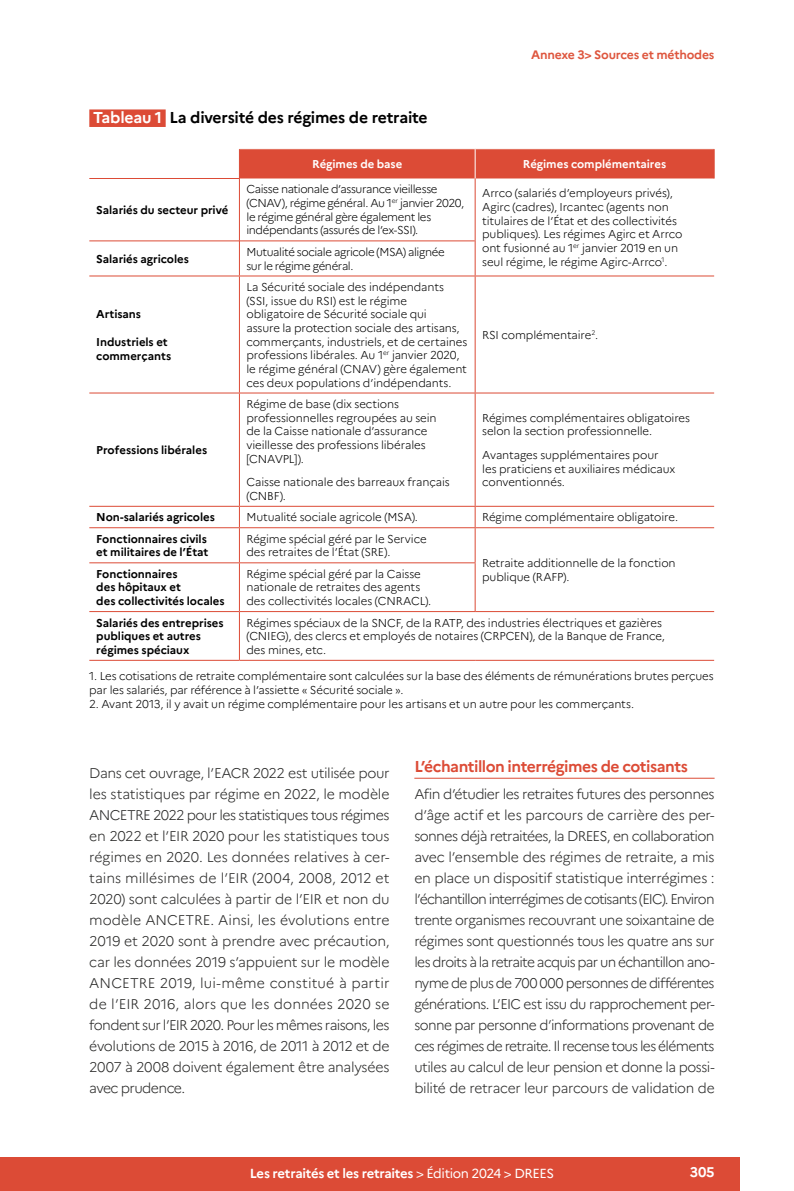
<style>
.page{position:relative;width:794px;height:1191px;background:#fff}
.page>*{position:absolute;margin:0;border:0;box-sizing:border-box;transform-origin:0 0}
.ILL_titre{font:700 15.75px "Marianne";letter-spacing:-.015em;color:#000}
.Titre_2__Inter{font:700 15.75px "Marianne";letter-spacing:-.03em;color:#dc4b36}
.Texte-sans-digit{font:300 14px/21px "Marianne";letter-spacing:-.025em;color:#272726;text-align:justify}
.t1{font:700 14px "Marianne";color:#fff}
.t2{font:700 13.12px "Marianne";letter-spacing:-.025em;color:#fff}
.t3{font:700 12.25px "Marianne";letter-spacing:-.02em;color:#de563e}
.TAB_Cell_Normale_Fer_à_G{font:300 11.38px/13.7px "Marianne";letter-spacing:-.01em;color:#000}
.TAB_Entrée_Gauche{font:300 11.38px/13.7px "Marianne";letter-spacing:-.015em;color:#000}
.ILL_notes_diverses{font:300 11.38px/14px "Marianne";letter-spacing:-.015em;color:#000}
.TAB_Entrée_Gauche_Bold{font:700 11.38px/13.7px "Marianne";letter-spacing:-.005em;color:#000}
.TAB_Entrée_Gauche-2{font:300 11.38px/13.7px "Marianne";letter-spacing:-.035em;color:#000}
.TAB_Cell_Normale_Fer_à_G-2{font:300 11.38px/13.7px "Marianne";letter-spacing:-.035em;color:#000}
.TAB_Tétières{font:700 11.38px "Marianne";letter-spacing:-.005em;color:#fff}
.TAB_Cell_Bold{font:700 11.38px "Marianne";letter-spacing:-.005em;color:#000}
.s1{color:#fff}
.s2{font-weight:400}
</style>
<div class="page">
<div style="left:0;top:1157px;width:739px;height:34px;background:#dc4b36"></div>
<hr style="left:414px;top:778px;width:300px;height:1px;background:#dc4b36">
<div style="left:89px;top:109px;width:77px;height:18px;background:#dc4b36"></div>
<div style="left:239px;top:149px;width:475px;height:29px;background:#dc4b36"></div>
<hr style="left:240px;top:240px;width:235px;height:1px;background:#dc4b36">
<hr style="left:89px;top:178px;width:151px;height:1px;background:#dc4b36">
<hr style="left:89px;top:240px;width:150px;height:1px;background:#dc4b36">
<hr style="left:239px;top:179px;width:1px;height:62px;background:#dc4b36">
<hr style="left:475px;top:178px;width:1px;height:63px;background:#dc4b36">
<hr style="left:239px;top:241px;width:1px;height:34px;background:#dc4b36">
<hr style="left:475px;top:241px;width:1px;height:34px;background:#dc4b36">
<hr style="left:89px;top:275px;width:150px;height:1px;background:#dc4b36">
<hr style="left:239px;top:276px;width:1px;height:116px;background:#dc4b36">
<hr style="left:239px;top:275px;width:236px;height:1px;background:#dc4b36">
<hr style="left:475px;top:276px;width:1px;height:116px;background:#dc4b36">
<hr style="left:475px;top:275px;width:239px;height:1px;background:#dc4b36">
<hr style="left:89px;top:392px;width:150px;height:1px;background:#dc4b36">
<hr style="left:239px;top:393px;width:1px;height:113px;background:#dc4b36">
<hr style="left:239px;top:392px;width:236px;height:1px;background:#dc4b36">
<hr style="left:475px;top:393px;width:1px;height:113px;background:#dc4b36">
<hr style="left:475px;top:392px;width:239px;height:1px;background:#dc4b36">
<hr style="left:89px;top:506px;width:150px;height:1px;background:#dc4b36">
<svg style="left:239px;top:507px;width:1px;height:20px"></svg>
<hr style="left:239px;top:506px;width:236px;height:1px;background:#dc4b36">
<svg style="left:475px;top:507px;width:1px;height:20px"></svg>
<hr style="left:475px;top:506px;width:239px;height:1px;background:#dc4b36">
<hr style="left:89px;top:527px;width:150px;height:1px;background:#dc4b36">
<hr style="left:239px;top:528px;width:1px;height:34px;background:#dc4b36">
<hr style="left:239px;top:527px;width:236px;height:1px;background:#dc4b36">
<hr style="left:475px;top:528px;width:1px;height:34px;background:#dc4b36">
<hr style="left:475px;top:527px;width:239px;height:1px;background:#dc4b36">
<hr style="left:89px;top:562px;width:150px;height:1px;background:#dc4b36">
<hr style="left:239px;top:563px;width:1px;height:48px;background:#dc4b36">
<hr style="left:239px;top:562px;width:236px;height:1px;background:#dc4b36">
<hr style="left:475px;top:563px;width:1px;height:48px;background:#dc4b36">
<hr style="left:89px;top:611px;width:150px;height:1px;background:#dc4b36">
<hr style="left:239px;top:612px;width:1px;height:48px;background:#dc4b36">
<hr style="left:239px;top:611px;width:236px;height:1px;background:#dc4b36">
<hr style="left:475px;top:611px;width:239px;height:1px;background:#dc4b36">
<hr style="left:89px;top:660px;width:150px;height:1px;background:#dc4b36">
<hr style="left:239px;top:660px;width:236px;height:1px;background:#dc4b36">
<hr style="left:475px;top:660px;width:239px;height:1px;background:#dc4b36">
<p class="t3" style="left:531px;top:47px;width:185px">Annexe 3&gt; Sources et méthodes</p>
<p class="ILL_titre" style="left:93px;top:108px;width:336px"><span class="s1">Tableau 1</span> La diversité des régimes de retraite</p>
<p class="TAB_Tétières" style="left:312px;top:157px;width:92px">Régimes de base</p>
<p class="TAB_Tétières" style="left:523px;top:157px;width:145px">Régimes complémentaires</p>
<p class="TAB_Cell_Bold" style="left:96px;top:203px;width:133px">Salariés du secteur privé</p>
<p class="TAB_Entrée_Gauche-2" style="left:246px;top:183px;width:219px">Caisse nationale d’assurance vieillesse (CNAV), régime général. Au 1<sup>er</sup> janvier 2020, le régime général gère également les indépendants (assurés de l’ex-SSI).</p>
<p class="TAB_Entrée_Gauche" style="left:482px;top:186px;width:202px">Arrco (salariés d’employeurs privés), Agirc (cadres), Ircantec (agents non titulaires de l’État et des collectivités publiques). Les régimes Agirc et Arrco ont fusionné au 1<sup>er</sup> janvier 2019 en un seul régime, le régime Agirc-Arrco<sup>1</sup>.</p>
<p class="TAB_Entrée_Gauche_Bold" style="left:96px;top:252px;width:94px">Salariés agricoles</p>
<p class="TAB_Cell_Normale_Fer_à_G-2" style="left:246px;top:245px;width:200px">Mutualité sociale agricole (MSA) alignée sur le régime général.</p>
<p class="TAB_Entrée_Gauche_Bold" style="left:96px;top:307px;width:46px">Artisans</p>
<p class="TAB_Entrée_Gauche_Bold" style="left:96px;top:335px;width:76px">Industriels et commerçants</p>
<p class="TAB_Cell_Normale_Fer_à_G" style="left:246px;top:280px;width:222px">La Sécurité sociale des indépendants (SSI, issue du RSI) est le régime obligatoire de Sécurité sociale qui<br>assure la protection sociale des artisans, commerçants, industriels, et de certaines professions libérales. Au 1<sup>er</sup> janvier 2020, le régime général (CNAV) gère également ces deux populations d’indépendants.</p>
<p class="TAB_Entrée_Gauche" style="left:482px;top:328px;width:118px">RSI complémentaire<sup>2</sup>.</p>
<p class="TAB_Entrée_Gauche_Bold" style="left:96px;top:443px;width:112px">Professions libérales</p>
<p class="TAB_Cell_Normale_Fer_à_G" style="left:246px;top:397px;width:192px">Régime de base (dix sections professionnelles regroupées au sein de la Caisse nationale d’assurance vieillesse des professions libérales [CNAVPL]).</p>
<p class="TAB_Cell_Normale_Fer_à_G" style="left:246px;top:475px;width:205px">Caisse nationale des barreaux français (CNBF).</p>
<p class="TAB_Entrée_Gauche" style="left:482px;top:411px;width:209px">Régimes complémentaires obligatoires selon la section professionnelle.</p>
<p class="TAB_Entrée_Gauche" style="left:482px;top:448px;width:195px">Avantages supplémentaires pour les praticiens et auxiliaires médicaux conventionnés.</p>
<p class="TAB_Entrée_Gauche_Bold" style="left:96px;top:510px;width:120px">Non-salariés agricoles</p>
<p class="TAB_Cell_Normale_Fer_à_G" style="left:246px;top:510px;width:173px">Mutualité sociale agricole (MSA).</p>
<p class="TAB_Entrée_Gauche" style="left:482px;top:510px;width:197px">Régime complémentaire obligatoire.</p>
<p class="TAB_Entrée_Gauche_Bold" style="left:96px;top:532px;width:114px">Fonctionnaires civils et militaires de l’État</p>
<p class="TAB_Cell_Normale_Fer_à_G" style="left:246px;top:532px;width:182px">Régime spécial géré par le Service des retraites de l’État (SRE).</p>
<p class="TAB_Entrée_Gauche" style="left:482px;top:556px;width:195px">Retraite additionnelle de la fonction</p>
<p class="TAB_Entrée_Gauche_Bold" style="left:96px;top:567px;width:83px">Fonctionnaires</p>
<p class="TAB_Entrée_Gauche" style="left:482px;top:570px;width:89px">publique (RAFP).</p>
<p class="TAB_Entrée_Gauche_Bold" style="left:96px;top:580px;width:130px">des hôpitaux et<br>des collectivités locales</p>
<p class="TAB_Cell_Normale_Fer_à_G" style="left:246px;top:567px;width:186px">Régime spécial géré par la Caisse nationale de retraites des agents des collectivités locales (CNRACL).</p>
<p class="TAB_Entrée_Gauche_Bold" style="left:96px;top:615px;width:129px">Salariés des entreprises publiques et autres régimes spéciaux</p>
<p class="TAB_Cell_Normale_Fer_à_G" style="left:246px;top:615px;width:420px">Régimes spéciaux de la SNCF, de la RATP, des industries électriques et gazières (CNIEG), des clercs et employés de notaires (CRPCEN), de la Banque de France, des mines, etc.</p>
<p class="ILL_notes_diverses" style="left:89px;top:668px;width:626px">1. Les cotisations de retraite complémentaire sont calculées sur la base des éléments de rémunérations brutes perçues par les salariés, par référence à l’assiette « Sécurité sociale ».</p>
<p class="ILL_notes_diverses" style="left:89px;top:696px;width:546px">2. Avant 2013, il y avait un régime complémentaire pour les artisans et un autre pour les commerçants.</p>
<p class="Texte-sans-digit" style="left:89px;top:762px;width:302px">Dans cet ouvrage, l’EACR 2022 est utilisée pour les statistiques par régime en 2022, le modèle ANCETRE 2022 pour les statistiques tous régimes en 2022 et l’EIR 2020 pour les statistiques tous régimes en 2020. Les données relatives à cer&shy;tains millésimes de l’EIR (2004, 2008, 2012 et 2020) sont calculées à partir de l’EIR et non du modèle ANCETRE. Ainsi, les évolutions entre 2019 et 2020 sont à prendre avec précaution, car les données 2019 s’appuient sur le modèle ANCETRE 2019, lui-même constitué à partir de l’EIR 2016, alors que les données 2020 se fondent sur l’EIR 2020. Pour les mêmes raisons, les évolutions de 2015 à 2016, de 2011 à 2012 et de 2007 à 2008 doivent également être analysées avec prudence.</p>
<p class="Titre_2__Inter" style="left:414px;top:757px;width:275px">L’échantillon interrégimes de cotisants</p>
<p class="Texte-sans-digit" style="left:414px;top:783px;width:302px">Afin d’étudier les retraites futures des personnes d’âge actif et les parcours de carrière des per&shy;sonnes déjà retraitées, la DREES, en collaboration avec l’ensemble des régimes de retraite, a mis en place un dispositif statistique interrégimes : l’échantillon interrégimes de cotisants (EIC). Environ trente organismes recouvrant une soixantaine de régimes sont questionnés tous les quatre ans sur les droits à la retraite acquis par un échantillon ano&shy;nyme de plus de 700 000 personnes de différentes générations. L’EIC est issu du rapprochement per&shy;sonne par personne d’informations provenant de ces régimes de retraite. Il recense tous les éléments utiles au calcul de leur pension et donne la possi&shy;bilité de retracer leur parcours de validation de</p>
<p class="t2" style="left:250px;top:1165px;width:306px">Les retraités et les retraites <span class="s2">&gt; Édition 2024 &gt; DREES</span></p>
<p class="t1" style="left:690px;top:1163px;width:26px">305</p>
</div>
